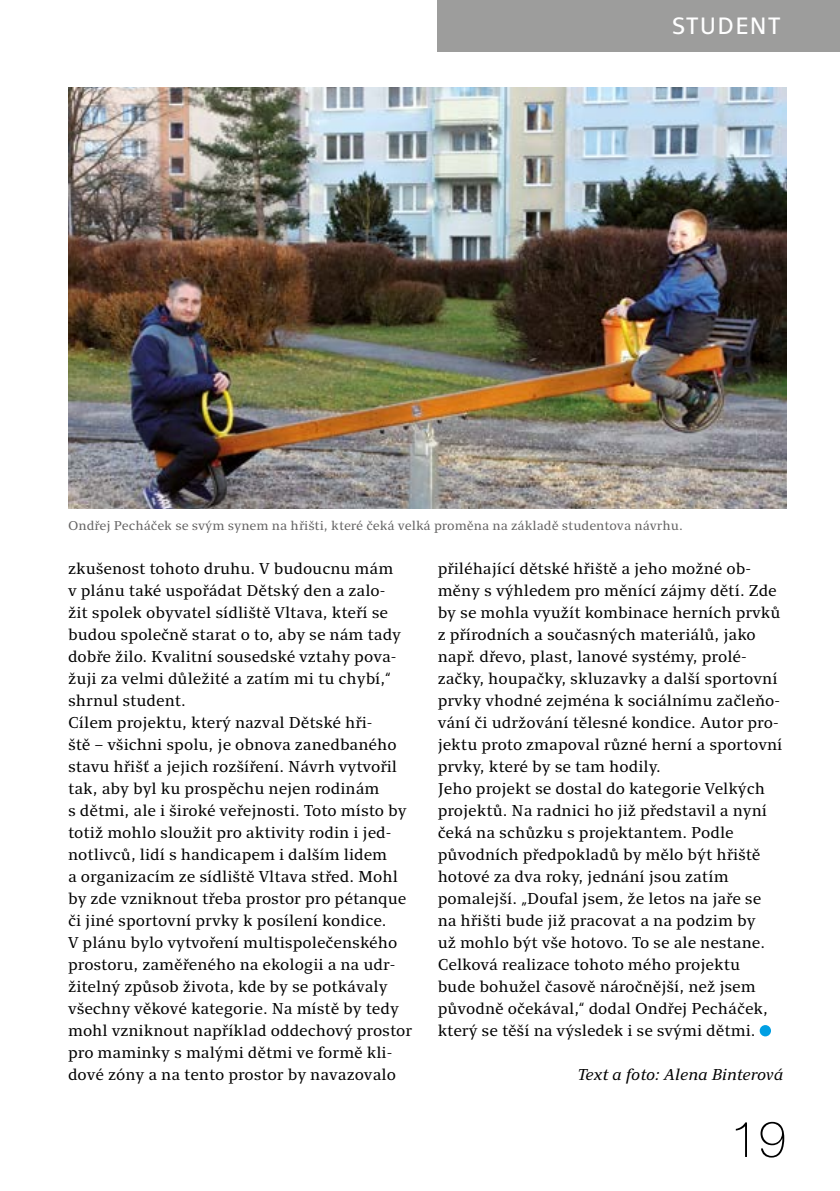
<style>
.page{position:relative;width:840px;height:1191px;background:#fff}
.page>*{position:absolute;margin:0;border:0;box-sizing:border-box;transform-origin:0 0}
.t1{font:100 50px "Helvetica Neue LT Pro";color:#000}
.t2{font:24px "Clara Sans";letter-spacing:.05em;color:#fff}
.t3{font:16px/22px "Clara Serif";color:#000}
.t4{font:italic 16px "Clara Serif";color:#000}
.t5{font:13px "Clara Serif";color:#646363}
</style>
<div class="page">
<div style="left:437px;top:0;width:402px;height:51px;background:#9d9d9c"></div>
<div style="left:759px;top:1025px;width:11px;height:11px;background:#009fe3;border-radius:50%"></div>
<img style="left:68px;top:88px;width:717px;height:420px">
<h2 class="t2" style="left:671px;top:13px;width:110px">STUDENT</h2>
<p class="t5" style="left:68px;top:519px;width:616px">Ondřej Pecháček se svým synem na hřišti, které čeká velká proměna na základě studentova návrhu.</p>
<p class="t3" style="left:68px;top:558px;width:345px">zkušenost tohoto druhu. V budoucnu mám<br>v plánu také uspořádat Dětský den a zalo-<br>žit spolek obyvatel sídliště Vltava, kteří se budou společně starat o to, aby se nám tady dobře žilo. Kvalitní sousedské vztahy pova&shy;žuji za velmi důležité a zatím mi tu chybí,“ shrnul student.<br>Cílem projektu, který nazval Dětské hři-<br>ště – všichni spolu, je obnova zanedbaného stavu hřišť a jejich rozšíření. Návrh vytvořil tak, aby byl ku prospěchu nejen rodinám<br>s dětmi, ale i široké veřejnosti. Toto místo by totiž mohlo sloužit pro aktivity rodin i jed&shy;notlivců, lidí s handicapem i dalším lidem<br>a organizacím ze sídliště Vltava střed. Mohl by zde vzniknout třeba prostor pro pétanque či jiné sportovní prvky k posílení kondice.<br>V plánu bylo vytvoření multispolečenského prostoru, zaměřeného na ekologii a na udr&shy;žitelný způsob života, kde by se potkávaly všechny věkové kategorie. Na místě by tedy mohl vzniknout například oddechový prostor pro maminky s malými dětmi ve formě kli&shy;dové zóny a na tento prostor by navazovalo</p>
<p class="t3" style="left:437px;top:558px;width:346px">přiléhající dětské hřiště a jeho možné ob&shy;měny s výhledem pro měnící zájmy dětí. Zde by se mohla využít kombinace herních prvků z přírodních a současných materiálů, jako např. dřevo, plast, lanové systémy, prolé&shy;začky, houpačky, skluzavky a další sportovní prvky vhodné zejména k sociálnímu začleňo&shy;vání či udržování tělesné kondice. Autor pro&shy;jektu proto zmapoval různé herní a sportovní prvky, které by se tam hodily.<br>Jeho projekt se dostal do kategorie Velkých projektů. Na radnici ho již představil a nyní čeká na schůzku s projektantem. Podle původních předpokladů by mělo být hřiště hotové za dva roky, jednání jsou zatím pomalejší. „Doufal jsem, že letos na jaře se na hřišti bude již pracovat a na podzim by<br>už mohlo být vše hotovo. To se ale nestane.<br>Celková realizace tohoto mého projektu<br>bude bohužel časově náročnější, než jsem původně očekával,“ dodal Ondřej Pecháček, který se těší na výsledek i se svými dětmi.</p>
<p class="t4" style="left:577px;top:1066px;width:207px">Text a foto: Alena Binterová</p>
<h1 class="t1" style="left:730px;top:1109px;width:57px">19</h1>
</div>
